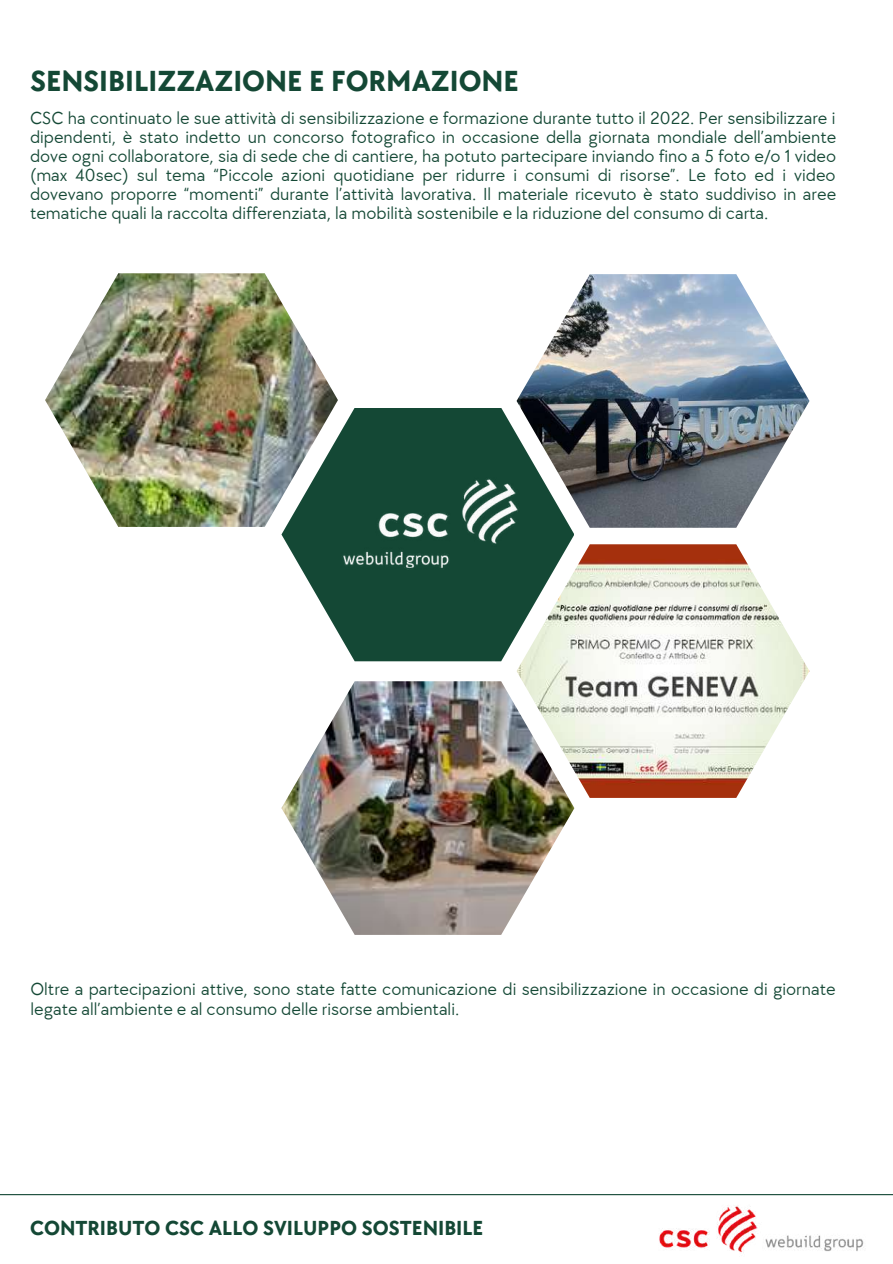
<style>
.page{position:relative;width:893px;height:1264px;background:#fff}
.page>*{position:absolute;margin:0;border:0;box-sizing:border-box;transform-origin:0 0}
.t1{font:700 30px "TT Chocolates";color:#144835}
.t2{font:700 21px "TT Chocolates";color:#144835}
.t3{font:18px/19px "TT Chocolates";color:#144835}
</style>
<div class="page">
<hr style="left:0;top:1193px;width:892px;height:2px;background:#144835">
<svg style="left:281px;top:408px;width:235px;height:253px;fill:#144835"></svg>
<img style="left:281px;top:681px;width:293px;height:253px">
<img style="left:516px;top:274px;width:293px;height:254px">
<img style="left:516px;top:544px;width:293px;height:254px">
<img style="left:45px;top:273px;width:293px;height:254px">
<img style="left:294px;top:432px;width:287px;height:204px">
<img style="left:629px;top:1193px;width:263px;height:60px">
<h1 class="t1" style="left:30px;top:64px;width:490px">SENSIBILIZZAZIONE E FORMAZIONE</h1>
<p class="t3" style="left:30px;top:109px;width:807px;text-align:justify">CSC ha continuato le sue attività di sensibilizzazione e formazione durante tutto il 2022. Per sensibilizzare i dipendenti, è stato indetto un concorso fotografico in occasione della giornata mondiale dell’ambiente dove ogni collaboratore, sia di sede che di cantiere, ha potuto partecipare inviando fino a 5 foto e/o 1 video (max 40sec) sul tema “Piccole azioni quotidiane per ridurre i consumi di risorse”. Le foto ed i video dovevano proporre “momenti” durante l’attività lavorativa. Il materiale ricevuto è stato suddiviso in aree tematiche quali la raccolta differenziata, la mobilità sostenibile e la riduzione del consumo di carta.</p>
<p class="t3" style="left:30px;top:980px;width:806px">Oltre a partecipazioni attive, sono state fatte comunicazione di sensibilizzazione in occasione di giornate legate all’ambiente e al consumo delle risorse ambientali.</p>
<p class="t2" style="left:30px;top:1215px;width:455px">CONTRIBUTO CSC ALLO SVILUPPO SOSTENIBILE</p>
</div>
